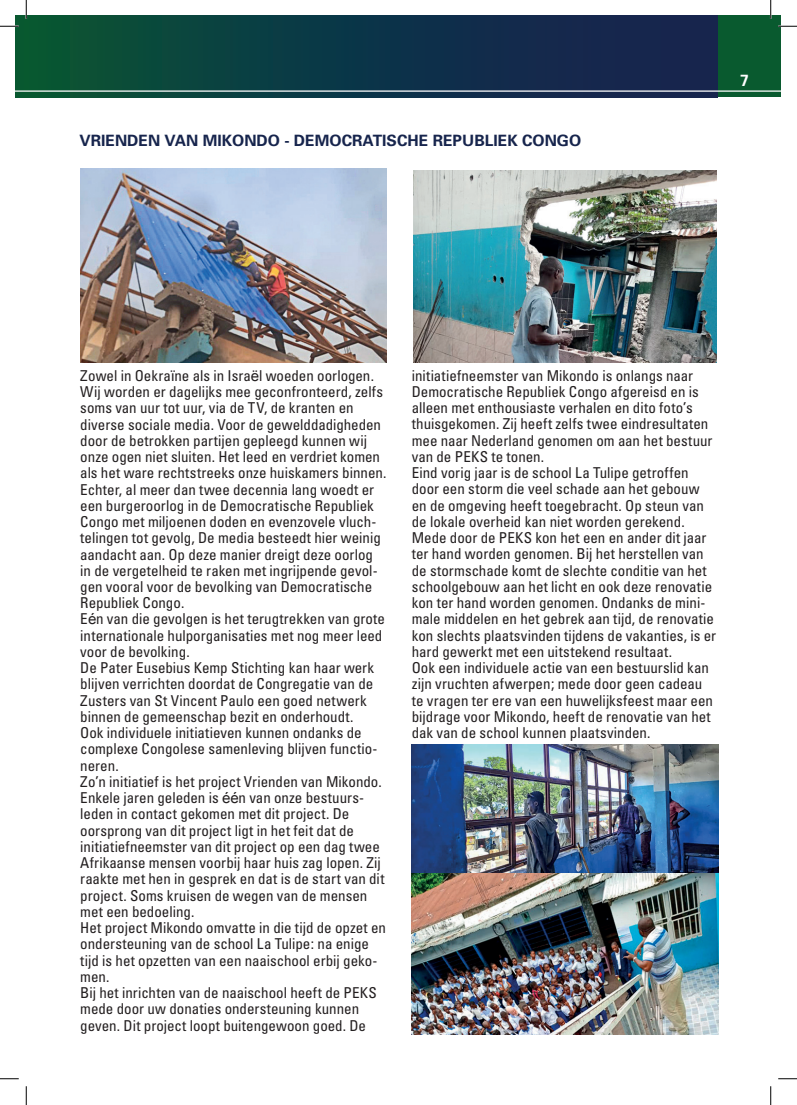
<style>
.page{position:relative;width:797px;height:1105px;background:#fff}
.page>*{position:absolute;margin:0;border:0;box-sizing:border-box;transform-origin:0 0}
.t1{font:700 16.25px "Univers";color:#fff}
.t2{font:700 15.62px "Univers";color:#17254d}
.t3{font:condensed 15px/16.2px "Univers";color:#231f20}
.s1{font-family:"Arial Unicode MS";font-stretch:normal}
</style>
<div class="page">
<div style="left:717px;top:16px;width:64px;height:81px;background:#095a2f"></div>
<div style="left:26px;top:16px;width:691px;height:81px;background:linear-gradient(to right,#065236,#161d53)"></div>
<div style="left:16px;top:16px;width:10px;height:81px;background:#085830"></div>
<hr style="left:16px;top:90px;width:765px;height:2px;background:#fff">
<img style="left:414px;top:171px;width:302px;height:192px">
<img style="left:412px;top:744px;width:306px;height:130px">
<img style="left:412px;top:874px;width:306px;height:160px">
<img style="left:80px;top:168px;width:307px;height:195px">
<svg style="left:0;top:25px;width:19px;height:2px"></svg>
<svg style="left:778px;top:25px;width:19px;height:2px"></svg>
<svg style="left:0;top:1078px;width:19px;height:1px"></svg>
<svg style="left:778px;top:1078px;width:19px;height:1px"></svg>
<svg style="left:25px;top:0;width:2px;height:19px"></svg>
<svg style="left:25px;top:1086px;width:2px;height:19px"></svg>
<svg style="left:770px;top:0;width:1px;height:19px"></svg>
<svg style="left:770px;top:1086px;width:1px;height:19px"></svg>
<p class="t2" style="left:79px;top:131px;width:503px">VRIENDEN VAN MIKONDO - DEMOCRATISCHE REPUBLIEK CONGO</p>
<p class="t1" style="left:740px;top:70px;width:11px">7</p>
<p class="t3" style="left:80px;top:367px;width:308px">Zowel in Oekra<span class="s1">ï</span>ne als in Isra<span class="s1">ë</span>l woeden oorlogen.<br>Wij worden er dagelijks mee geconfronteerd, zelfs soms van uur tot uur, via de TV, de kranten en diverse sociale media. Voor de gewelddadigheden door de betrokken partijen gepleegd kunnen wij onze ogen niet sluiten. Het leed en verdriet komen als het ware rechtstreeks onze huiskamers binnen.<br>Echter, al meer dan twee decennia lang woedt er een burgeroorlog in de Democratische Republiek Congo met miljoenen doden en evenzovele vluch&shy;telingen tot gevolg, De media besteedt hier weinig aandacht aan. Op deze manier dreigt deze oorlog in de vergetelheid te raken met ingrijpende gevol&shy;gen vooral voor de bevolking van Democratische Republiek Congo.<br>E<span class="s1">é</span>n van die gevolgen is het terugtrekken van grote internationale hulporganisaties met nog meer leed voor de bevolking.<br>De Pater Eusebius Kemp Stichting kan haar werk blijven verrichten doordat de Congregatie van de Zusters van St Vincent Paulo een goed netwerk binnen de gemeenschap bezit en onderhoudt.<br>Ook individuele initiatieven kunnen ondanks de complexe Congolese samenleving blijven functio&shy;neren.<br>Zo’n initiatief is het project Vrienden van Mikondo.<br>Enkele jaren geleden is <span class="s1">éé</span>n van onze bestuurs&shy;leden in contact gekomen met dit project. De oorsprong van dit project ligt in het feit dat de initiatiefneemster van dit project op een dag twee Afrikaanse mensen voorbij haar huis zag lopen. Zij raakte met hen in gesprek en dat is de start van dit project. Soms kruisen de wegen van de mensen met een bedoeling.<br>Het project Mikondo omvatte in die tijd de opzet en ondersteuning van de school La Tulipe: na enige tijd is het opzetten van een naaischool erbij geko&shy;men.<br>Bij het inrichten van de naaischool heeft de PEKS mede door uw donaties ondersteuning kunnen geven. Dit project loopt buitengewoon goed. De</p>
<p class="t3" style="left:412px;top:367px;width:306px">initiatiefneemster van Mikondo is onlangs naar Democratische Republiek Congo afgereisd en is alleen met enthousiaste verhalen en dito foto’s thuisgekomen. Zij heeft zelfs twee eindresultaten mee naar Nederland genomen om aan het bestuur van de PEKS te tonen.<br>Eind vorig jaar is de school La Tulipe getroffen door een storm die veel schade aan het gebouw en de omgeving heeft toegebracht. Op steun van de lokale overheid kan niet worden gerekend.<br>Mede door de PEKS kon het een en ander dit jaar ter hand worden genomen. Bij het herstellen van de stormschade komt de slechte conditie van het schoolgebouw aan het licht en ook deze renovatie kon ter hand worden genomen. Ondanks de mini&shy;male middelen en het gebrek aan tijd, de renovatie kon slechts plaatsvinden tijdens de vakanties, is er hard gewerkt met een uitstekend resultaat.<br>Ook een individuele actie van een bestuurslid kan zijn vruchten afwerpen; mede door geen cadeau te vragen ter ere van een huwelijksfeest maar een bijdrage voor Mikondo, heeft de renovatie van het dak van de school kunnen plaatsvinden.</p>
</div>
